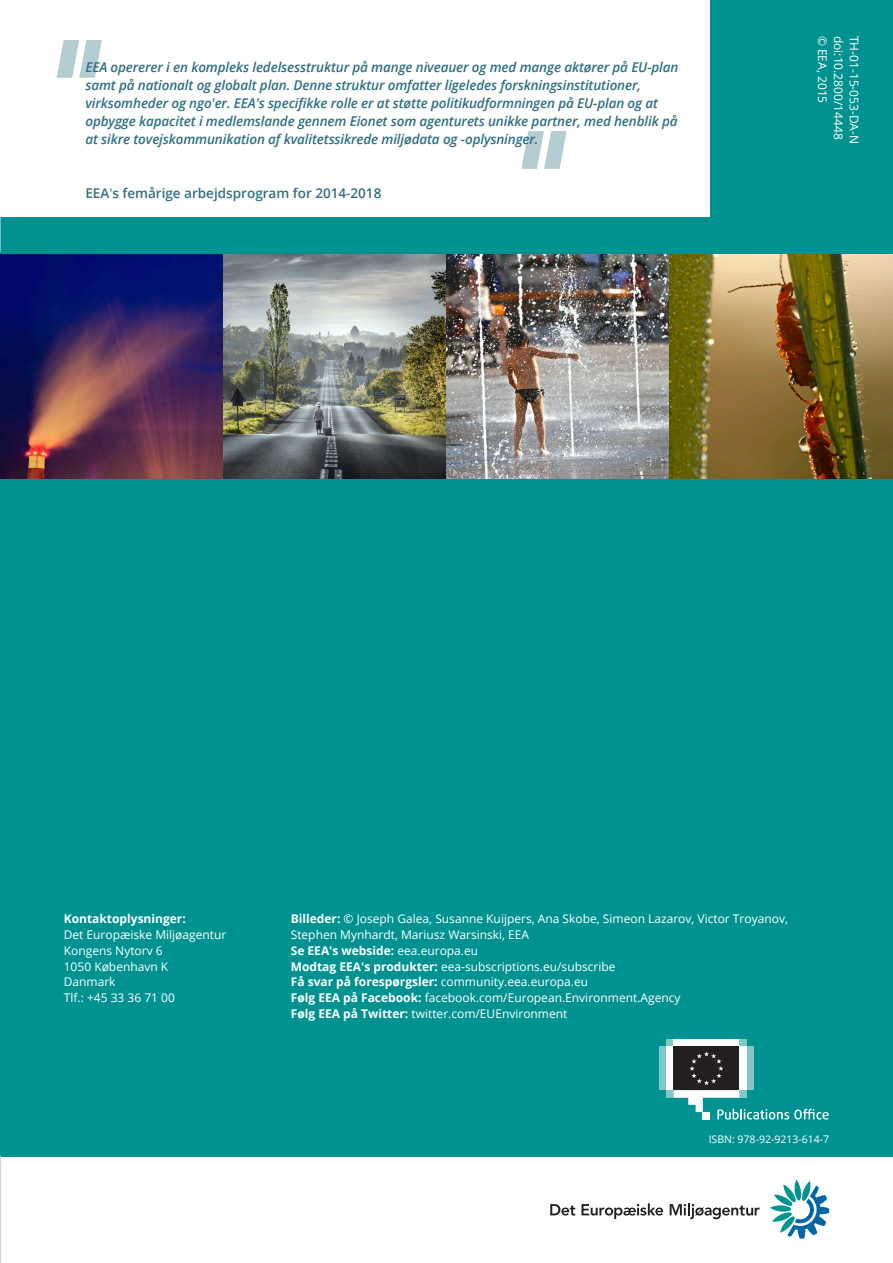
<style>
.page{position:relative;width:893px;height:1263px;background:#fff}
.page>*{position:absolute;margin:0;border:0;box-sizing:border-box;transform-origin:0 0}
.Box_text{font:italic 600 13.5px/18px "Open Sans";letter-spacing:-.01em;color:#306f83}
.Paragraph_SubTitle{font:600 13.5px "Open Sans";color:#306f83}
.Adr{font:12px/15.8px "Open Sans";color:#fff}
.Adr-2{font:700 12px "Open Sans";color:#fff}
.Adr-3{font:10.5px "Open Sans";color:#fff}
.s1{font-weight:400}
.s2{font-weight:700}
</style>
<div class="page">
<div style="left:0;top:463px;width:893px;height:694px;background:#009290"></div>
<div style="left:0;top:0;width:893px;height:255px;background:#009290"></div>
<div style="left:659px;top:1046px;width:7px;height:44px;background:#7fc8c7"></div>
<svg style="left:666px;top:1090px;width:8px;height:7px"></svg>
<svg style="left:666px;top:1039px;width:81px;height:7px"></svg>
<div style="left:747px;top:1046px;width:7px;height:44px;background:#7fc8c7"></div>
<div style="left:666px;top:1046px;width:8px;height:44px;background:#fff"></div>
<div style="left:739px;top:1046px;width:8px;height:44px;background:#fff"></div>
<div style="left:674px;top:1039px;width:65px;height:7px;background:#fff"></div>
<div style="left:674px;top:1046px;width:65px;height:44px;background:#231f20"></div>
<svg style="left:674px;top:1051px;width:155px;height:68px"></svg>
<div style="left:0;top:0;width:709px;height:216px;background:#fff"></div>
<img style="left:0;top:255px;width:893px;height:223px">
<svg style="left:57px;top:40px;width:45px;height:38px"></svg>
<svg style="left:521px;top:131px;width:46px;height:38px"></svg>
<svg style="left:550px;top:1204px;width:25px;height:11px"></svg>
<svg style="left:581px;top:1203px;width:82px;height:16px"></svg>
<svg style="left:670px;top:1203px;width:89px;height:16px"></svg>
<svg style="left:770px;top:1179px;width:59px;height:60px"></svg>
<p class="Box_text" style="left:85px;top:58px;width:595px">EEA opererer i en kompleks ledelsesstruktur på mange niveauer og med mange aktører på EU‑plan samt på nationalt og globalt plan. Denne struktur omfatter ligeledes forskningsinstitutioner, virksomheder og ngo'er. EEA's specifikke rolle er at støtte politikudformningen på EU-plan og at opbygge kapacitet i medlemslande gennem Eionet som agenturets unikke partner, med henblik på at sikre tovejskommunikation af kvalitetssikrede miljødata og -oplysninger.</p>
<p class="Paragraph_SubTitle" style="left:85px;top:184px;width:297px">EEA<span class="s1">'</span>s femårige arbejdsprogram for 2014-2018</p>
<p class="Adr" style="left:831px;top:36px;width:69px;rotate:90deg">© EEA, 2015</p>
<p class="Adr" style="left:847px;top:36px;width:105px;rotate:90deg">doi:10.2800/14448</p>
<p class="Adr" style="left:862px;top:36px;width:110px;rotate:90deg">TH-01-15-053-DA-N</p>
<p class="Adr-2" style="left:64px;top:911px;width:124px">Kontaktoplysninger:</p>
<p class="Adr" style="left:64px;top:927px;width:164px">Det Europæiske Miljøagentur</p>
<p class="Adr" style="left:64px;top:942px;width:100px">Kongens Nytorv 6</p>
<p class="Adr" style="left:64px;top:958px;width:106px">1050 København K</p>
<p class="Adr" style="left:64px;top:974px;width:53px">Danmark</p>
<p class="Adr" style="left:64px;top:990px;width:113px">Tlf.: +45 33 36 71 00</p>
<p class="Adr" style="left:291px;top:911px;width:499px"><span class="s2">Billeder:</span> © Joseph Galea, Susanne Kuijpers, Ana Skobe, Simeon Lazarov, Victor Troyanov,<br>Stephen Mynhardt, Mariusz Warsinski, EEA</p>
<p class="Adr-2" style="left:291px;top:942px;width:189px">Se EEA's webside: <span class="s1">eea.europa.eu</span></p>
<p class="Adr" style="left:291px;top:958px;width:326px"><span class="s2">Modtag EEA's produkter:</span> eea-subscriptions.eu/subscribe</p>
<p class="Adr" style="left:291px;top:974px;width:299px"><span class="s2">Få svar på forespørgsler:</span> community.eea.europa.eu</p>
<p class="Adr" style="left:291px;top:990px;width:391px"><span class="s2">Følg EEA på Facebook:</span> facebook.com/European.Environment.Agency</p>
<p class="Adr" style="left:291px;top:1005px;width:278px"><span class="s2">Følg EEA på Twitter:</span> twitter.com/EUEnvironment</p>
<p class="Adr-3" style="left:709px;top:1132px;width:122px">ISBN: 978-92-9213-614-7</p>
</div>
